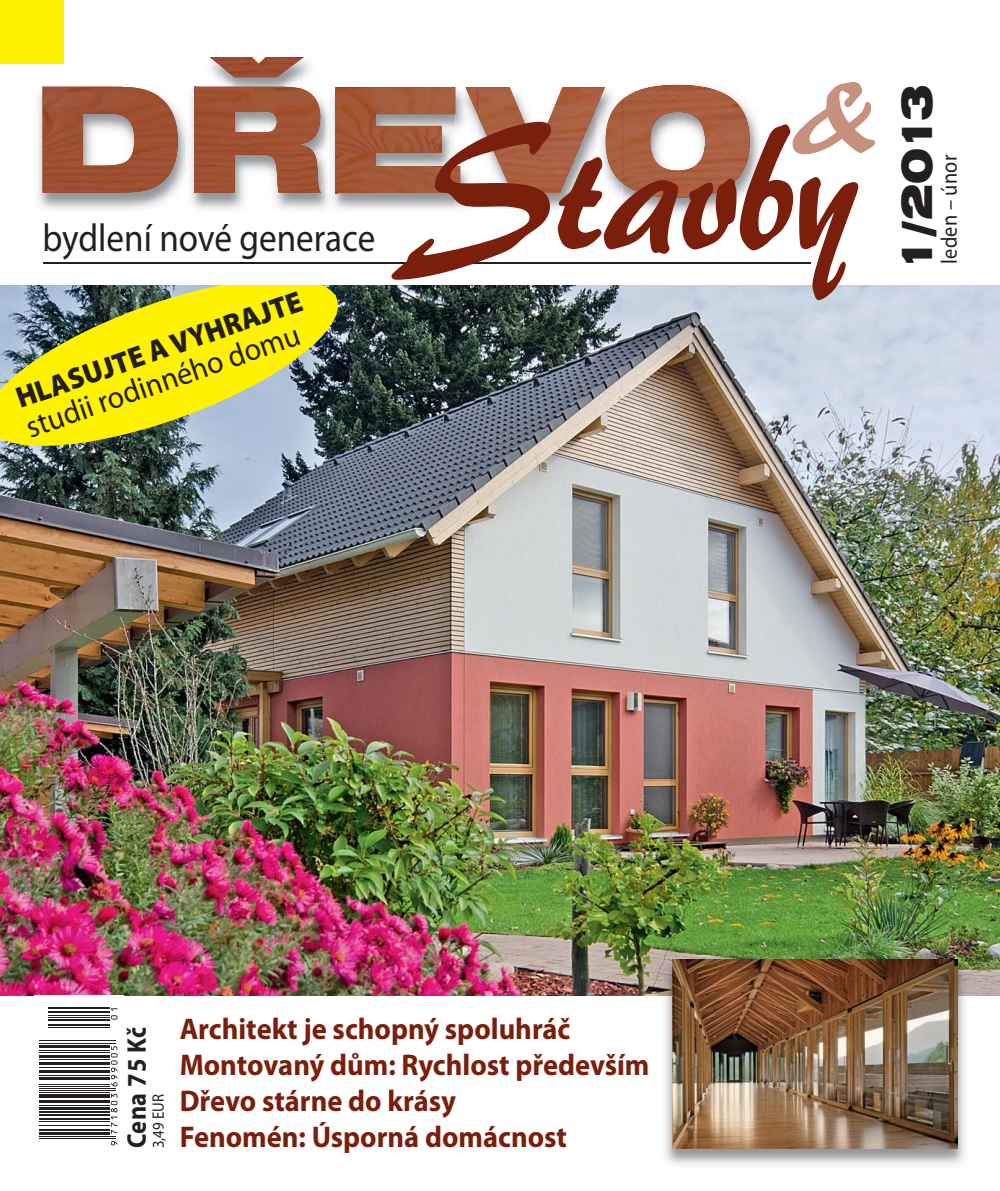
<style>
.page{position:relative;width:1000px;height:1191px;background:#fff}
.page>*{position:absolute;margin:0;border:0;box-sizing:border-box;transform-origin:0 0}
.t1{font:45.15px "Nimbus San DCE Blac Exte";color:#231f20;scale:.85 1}
.t2{font:39px "Myriad Pro";color:#231f20;scale:.9 1}
.t3{font:31.5px "Myriad Pro";color:#231f20;scale:.95 1}
.t4{font:700 30px/36px "Myriad Pro";color:#7a1f0b;scale:.95 1}
.t5{font:900 29.85px "Myriad Pro";color:#231f20;scale:.95 1}
.t6{font:700 27px "Myriad Pro";letter-spacing:.025em;color:#231f20;scale:.9 1}
.t7{font:22.5px "Myriad Pro";letter-spacing:.01em;color:#231f20;scale:.9 1}
.t8{font:16.5px "Myriad Pro";color:#231f20;scale:.9 1}
</style>
<div class="page">
<img style="left:0;top:285px;width:999px;height:710px">
<svg style="left:0;top:285px;width:348px;height:171px;background:#bfc03f"></svg>
<svg style="left:39px;top:1007px;width:79px;height:139px"></svg>
<hr style="left:39px;top:1138px;width:77px;height:1px;background:#231f20">
<hr style="left:39px;top:1135px;width:77px;height:1px;background:#231f20">
<hr style="left:39px;top:1131px;width:71px;height:3px;background:#231f20">
<hr style="left:39px;top:1128px;width:71px;height:2px;background:#231f20">
<hr style="left:39px;top:1125px;width:71px;height:1px;background:#231f20">
<hr style="left:39px;top:1121px;width:71px;height:1px;background:#231f20">
<hr style="left:39px;top:1118px;width:71px;height:2px;background:#231f20">
<hr style="left:39px;top:1114px;width:71px;height:2px;background:#231f20">
<hr style="left:39px;top:1111px;width:71px;height:1px;background:#231f20">
<hr style="left:39px;top:1107px;width:71px;height:2px;background:#231f20">
<hr style="left:39px;top:1104px;width:71px;height:1px;background:#231f20">
<hr style="left:39px;top:1099px;width:71px;height:3px;background:#231f20">
<hr style="left:39px;top:1094px;width:71px;height:4px;background:#231f20">
<hr style="left:39px;top:1092px;width:71px;height:1px;background:#231f20">
<hr style="left:39px;top:1090px;width:77px;height:1px;background:#231f20">
<hr style="left:39px;top:1088px;width:77px;height:1px;background:#231f20">
<hr style="left:39px;top:1086px;width:71px;height:1px;background:#231f20">
<hr style="left:39px;top:1084px;width:71px;height:1px;background:#231f20">
<hr style="left:39px;top:1076px;width:71px;height:3px;background:#231f20">
<hr style="left:39px;top:1074px;width:71px;height:1px;background:#231f20">
<hr style="left:39px;top:1069px;width:71px;height:3px;background:#231f20">
<hr style="left:39px;top:1067px;width:71px;height:1px;background:#231f20">
<hr style="left:39px;top:1062px;width:71px;height:3px;background:#231f20">
<hr style="left:39px;top:1059px;width:71px;height:1px;background:#231f20">
<hr style="left:39px;top:1055px;width:71px;height:3px;background:#231f20">
<hr style="left:39px;top:1052px;width:71px;height:1px;background:#231f20">
<hr style="left:39px;top:1049px;width:71px;height:1px;background:#231f20">
<hr style="left:39px;top:1044px;width:71px;height:3px;background:#231f20">
<hr style="left:39px;top:1042px;width:77px;height:1px;background:#231f20">
<hr style="left:39px;top:1040px;width:77px;height:1px;background:#231f20">
<hr style="left:49px;top:1027px;width:61px;height:1px;background:#231f20">
<hr style="left:49px;top:1024px;width:61px;height:1px;background:#231f20">
<hr style="left:49px;top:1018px;width:61px;height:2px;background:#231f20">
<hr style="left:49px;top:1016px;width:61px;height:1px;background:#231f20">
<hr style="left:49px;top:1014px;width:61px;height:1px;background:#231f20">
<hr style="left:49px;top:1011px;width:61px;height:2px;background:#231f20">
<hr style="left:49px;top:1007px;width:61px;height:2px;background:#231f20">
<svg style="left:111px;top:1141px;width:6px;height:4px"></svg>
<svg style="left:111px;top:1093px;width:6px;height:41px"></svg>
<svg style="left:111px;top:1046px;width:6px;height:40px"></svg>
<svg style="left:111px;top:1008px;width:6px;height:11px"></svg>
<svg style="left:338px;top:85px;width:411px;height:113px"></svg>
<img style="left:338px;top:87px;width:122px;height:106px">
<img style="left:209px;top:57px;width:101px;height:25px">
<img style="left:210px;top:57px;width:94px;height:20px">
<img style="left:38px;top:82px;width:288px;height:128px">
<img style="left:326px;top:87px;width:12px;height:124px">
<img style="left:194px;top:87px;width:127px;height:106px">
<img style="left:43px;top:87px;width:135px;height:106px">
<hr style="left:43px;top:262px;width:767px;height:2px;background:#231f20">
<svg style="left:808px;top:82px;width:67px;height:71px"></svg>
<svg style="left:391px;top:122px;width:467px;height:178px"></svg>
<img style="left:659px;top:955px;width:312px;height:210px">
<img style="left:672px;top:959px;width:285px;height:189px">
<div style="left:0;top:0;width:64px;height:64px;background:#fff200"></div>
<h2 class="t2" style="left:43px;top:222px;width:371px">bydlení nové generace</h2>
<p class="t5" style="left:11px;top:381px;width:318px;rotate:-19deg">HLASUJTE A VYHRAJTE</p>
<p class="t3" style="left:23px;top:415px;width:304px;rotate:-19deg">studii rodinného domu</p>
<p class="t6" style="left:121px;top:1148px;width:137px;rotate:-90deg">Cena 75 Kč</p>
<p class="t8" style="left:152px;top:1148px;width:61px;rotate:-90deg">3,49 EUR</p>
<p class="t4" style="left:180px;top:1010px;width:496px">Architekt je schopný spoluhráč<br>Montovaný dům: Rychlost především<br>Dřevo stárne do krásy<br>Fenomén: Úsporná domácnost</p>
<h1 class="t1" style="left:899px;top:273px;width:222px;rotate:-90deg">1/2013</h1>
<p class="t7" style="left:939px;top:264px;width:122px;rotate:-90deg">leden – únor</p>
</div>
